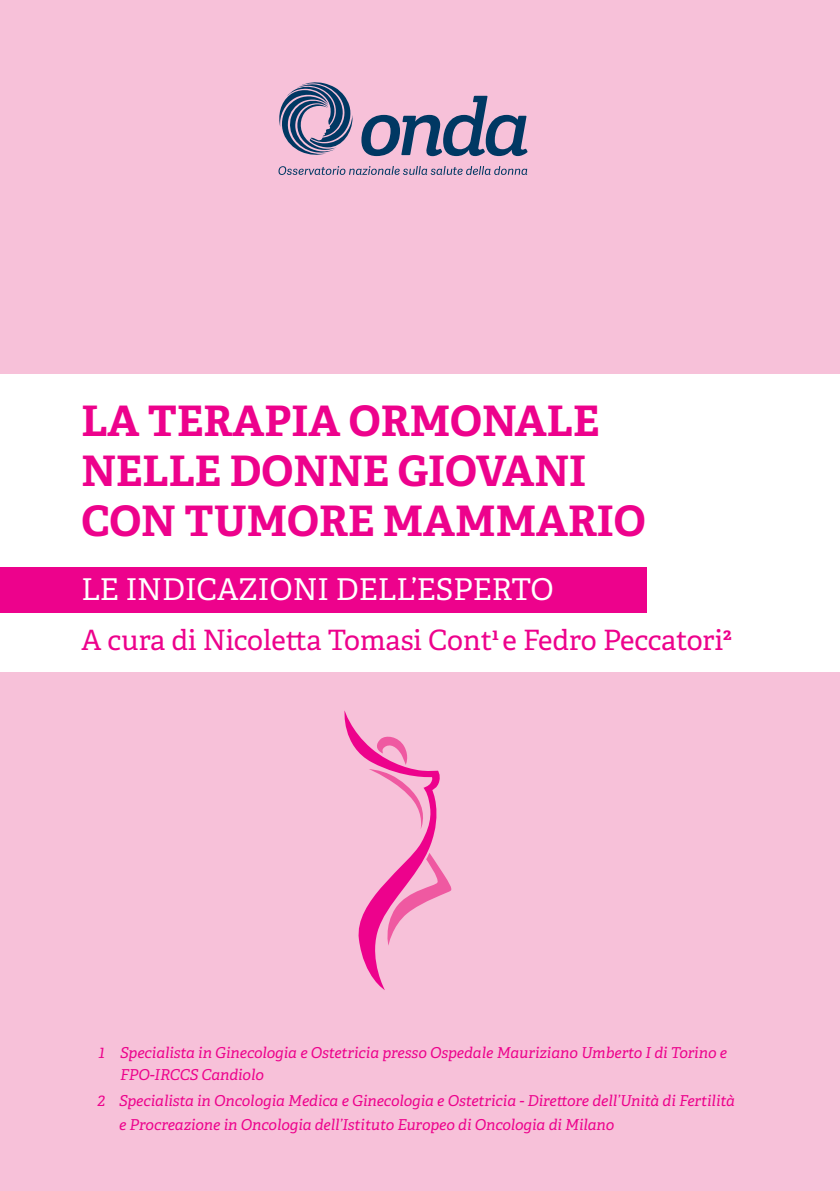
<style>
.page{position:relative;width:840px;height:1191px;background:#fff}
.page>*{position:absolute;margin:0;border:0;box-sizing:border-box;transform-origin:0 0}
.t1{font:700 42px "Adelle";color:#ed028c}
.t2{font:30px "Adelle";color:#fff}
.t3{font:28px "Adelle";color:#ed028c}
.t4{font:italic 15px/22px "Adelle";color:#ed028c}
</style>
<div class="page">
<div style="left:0;top:0;width:839px;height:1191px;background:#f7c1d9"></div>
<div style="left:0;top:374px;width:839px;height:298px;background:#fff"></div>
<div style="left:0;top:567px;width:645px;height:45px;background:#ed028c"></div>
<svg style="left:279px;top:82px;width:73px;height:73px"></svg>
<svg style="left:361px;top:96px;width:166px;height:60px"></svg>
<svg style="left:278px;top:166px;width:249px;height:9px"></svg>
<svg style="left:344px;top:710px;width:108px;height:280px"></svg>
<p class="t1" style="left:81px;top:394px;width:519px">LA TERAPIA ORMONALE</p>
<p class="t1" style="left:81px;top:444px;width:506px">NELLE DONNE GIOVANI</p>
<p class="t1" style="left:81px;top:494px;width:565px">CON TUMORE MAMMARIO</p>
<p class="t2" style="left:81px;top:571px;width:474px">LE INDICAZIONI DELL’ESPERTO</p>
<p class="t3" style="left:81px;top:622px;width:651px">A cura di Nicoletta Tomasi Cont<sup>1</sup> e Fedro Peccatori<sup>2</sup></p>
<p class="t4" style="left:120px;top:1041px;width:608px;text-indent:-23px">1 Specialista in Ginecologia e Ostetricia presso Ospedale Mauriziano Umberto I di Torino e<br>FPO-IRCCS Candiolo</p>
<p class="t4" style="left:119px;top:1089px;width:617px;line-height:24px;text-indent:-22px">2 Specialista in Oncologia Medica e Ginecologia e Ostetricia - Direttore dell’Unità di Fertilità e Procreazione in Oncologia dell’Istituto Europeo di Oncologia di Milano</p>
</div>
